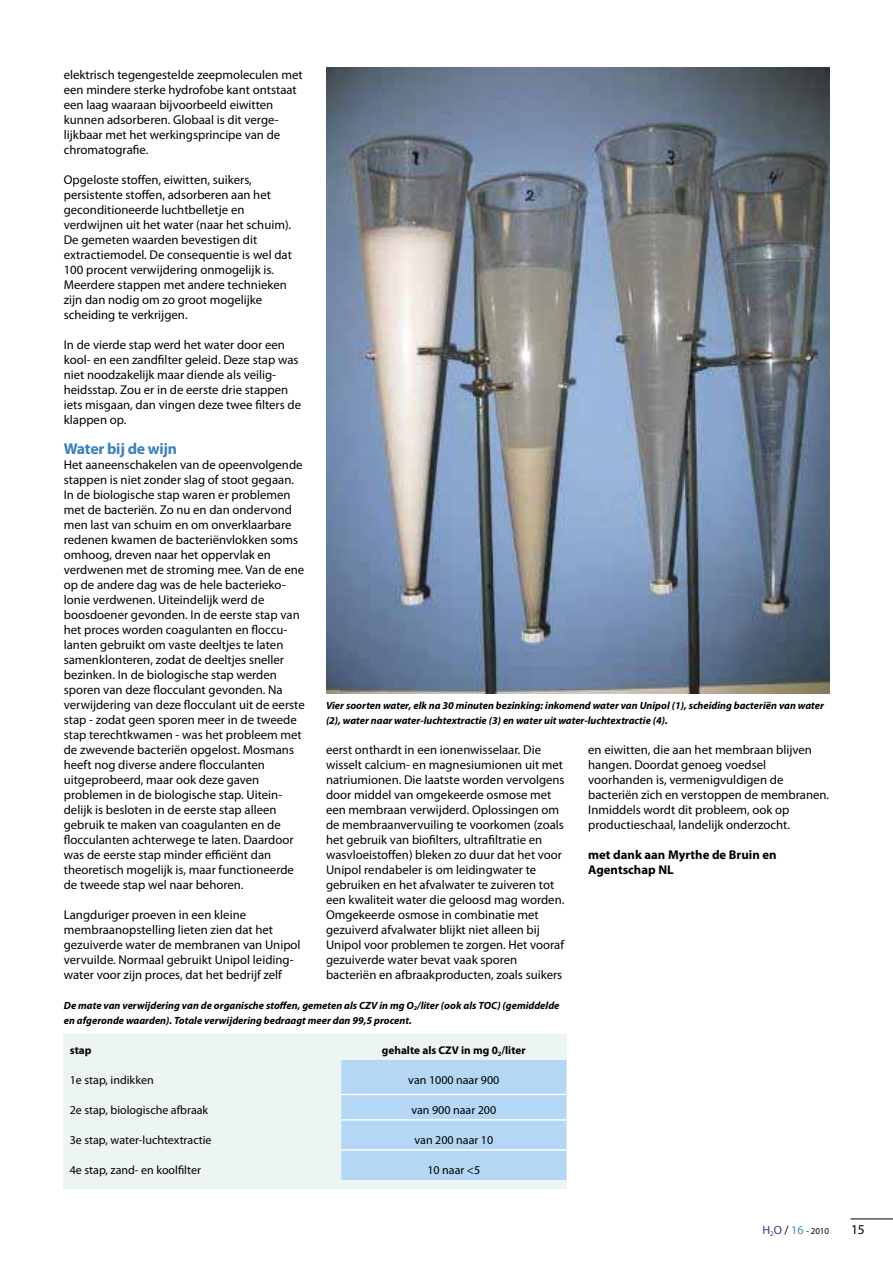
<style>
.page{position:relative;width:893px;height:1263px;background:#fff}
.page>*{position:absolute;margin:0;border:0;box-sizing:border-box;transform-origin:0 0}
.t1{font:700 15.75px "Myriad Pro";letter-spacing:-.015em;color:#3a7fc2}
.t2{font:13.5px "Myriad Pro";color:#000}
.t3{font:12.75px/15px "Myriad Pro";color:#000}
.t4{font:700 12.75px/15px "Myriad Pro";color:#000}
.t5{font:12px "Myriad Pro";color:#000}
.t6{font:700 11.25px "Myriad Pro";color:#000}
.t7{font:italic 700 10.5px/15px "Myriad Pro";color:#000}
.t8{font:9px "Myriad Pro";color:#000}
.s1{font-size:12px;color:#353981}
.s2{font-size:12px}
.s3{font-size:12px;color:#349cb1}
</style>
<div class="page">
<hr style="left:850px;top:1219px;width:43px;height:1px;background:#000">
<div style="left:64px;top:1034px;width:503px;height:155px;background:#edf4f4"></div>
<div style="left:341px;top:1060px;width:225px;height:120px;background:#b4d7f5"></div>
<hr style="left:341px;top:1094px;width:225px;height:1px;background:#fff">
<hr style="left:341px;top:1119px;width:225px;height:2px;background:#fff">
<hr style="left:341px;top:1149px;width:225px;height:2px;background:#fff">
<img style="left:326px;top:68px;width:503px;height:626px">
<p class="t3" style="left:64px;top:68px;width:240px">elektrisch tegengestelde zeepmoleculen met een mindere sterke hydrofobe kant ontstaat een laag waaraan bijvoorbeeld eiwitten kunnen adsorberen. Globaal is dit verge&shy;lijkbaar met het werkingsprincipe van de chromatografie.</p>
<p class="t3" style="left:64px;top:173px;width:230px">Opgeloste stoffen, eiwitten, suikers, persistente stoffen, adsorberen aan het geconditioneerde luchtbelletje en verdwijnen uit het water (naar het schuim).<br>De gemeten waarden bevestigen dit extractiemodel. De consequentie is wel dat 100 procent verwijdering onmogelijk is.<br>Meerdere stappen met andere technieken zijn dan nodig om zo groot mogelijke scheiding te verkrijgen.</p>
<p class="t3" style="left:64px;top:338px;width:239px">In de vierde stap werd het water door een kool- en een zandfilter geleid. Deze stap was niet noodzakelijk maar diende als veilig&shy;heidsstap. Zou er in de eerste drie stappen iets misgaan, dan vingen deze twee filters de klappen op.</p>
<p class="t1" style="left:64px;top:443px;width:115px">Water bij de wijn</p>
<p class="t3" style="left:64px;top:458px;width:242px">Het aaneenschakelen van de opeenvolgende stappen is niet zonder slag of stoot gegaan.<br>In de biologische stap waren er problemen met de bacteriën. Zo nu en dan ondervond men last van schuim en om onverklaarbare redenen kwamen de bacteriënvlokken soms omhoog, dreven naar het oppervlak en verdwenen met de stroming mee. Van de ene op de andere dag was de hele bacterieko&shy;lonie verdwenen. Uiteindelijk werd de boosdoener gevonden. In de eerste stap van het proces worden coagulanten en floccu&shy;lanten gebruikt om vaste deeltjes te laten samenklonteren, zodat de deeltjes sneller bezinken. In de biologische stap werden sporen van deze flocculant gevonden. Na verwijdering van deze flocculant uit de eerste stap - zodat geen sporen meer in de tweede stap terechtkwamen - was het probleem met de zwevende bacteriën opgelost. Mosmans heeft nog diverse andere flocculanten uitgeprobeerd, maar ook deze gaven problemen in de biologische stap. Uitein&shy;delijk is besloten in de eerste stap alleen gebruik te maken van coagulanten en de flocculanten achterwege te laten. Daardoor was de eerste stap minder efficiënt dan theoretisch mogelijk is, maar functioneerde de tweede stap wel naar behoren.</p>
<p class="t3" style="left:64px;top:908px;width:238px">Langduriger proeven in een kleine membraanopstelling lieten zien dat het gezuiverde water de membranen van Unipol vervuilde. Normaal gebruikt Unipol leiding&shy;water voor zijn proces, dat het bedrijf zelf</p>
<p class="t7" style="left:326px;top:699px;width:499px">Vier soorten water, elk na 30 minuten bezinking: inkomend water van Unipol (1), scheiding bacteriën van water (2), water naar water-luchtextractie (3) en water uit water-luchtextractie (4).</p>
<p class="t3" style="left:588px;top:743px;width:242px">en eiwitten, die aan het membraan blijven hangen. Doordat genoeg voedsel voorhanden is, vermenigvuldigen de bacteriën zich en verstoppen de membranen.<br>Inmiddels wordt dit probleem, ook op productieschaal, landelijk onderzocht.</p>
<p class="t4" style="left:588px;top:848px;width:190px">met dank aan Myrthe de Bruin en<br>Agentschap NL</p>
<p class="t3" style="left:326px;top:743px;width:240px">eerst onthardt in een ionenwisselaar. Die wisselt calcium- en magnesiumionen uit met natriumionen. Die laatste worden vervolgens door middel van omgekeerde osmose met een membraan verwijderd. Oplossingen om de membraanvervuiling te voorkomen (zoals het gebruik van biofilters, ultrafiltratie en wasvloeistoffen) bleken zo duur dat het voor Unipol rendabeler is om leidingwater te gebruiken en het afvalwater te zuiveren tot een kwaliteit water die geloosd mag worden.<br>Omgekeerde osmose in combinatie met gezuiverd afvalwater blijkt niet alleen bij Unipol voor problemen te zorgen. Het vooraf gezuiverde water bevat vaak sporen bacteriën en afbraakproducten, zoals suikers</p>
<p class="t7" style="left:64px;top:999px;width:497px">De mate van verwijdering van de organische stoffen, gemeten als CZV in mg O<sub>2</sub>/liter (ook als TOC) (gemiddelde en afgeronde waarden). Totale verwijdering bedraagt meer dan 99,5 procent.</p>
<p class="t6" style="left:70px;top:1046px;width:23px">stap</p>
<p class="t6" style="left:382px;top:1046px;width:145px">gehalte als CZV in mg 0<sub>2</sub>/liter</p>
<p class="t5" style="left:70px;top:1075px;width:85px">1e stap, indikken</p>
<p class="t5" style="left:408px;top:1075px;width:93px">van 1000 naar 900</p>
<p class="t5" style="left:70px;top:1105px;width:140px">2e stap, biologische afbraak</p>
<p class="t5" style="left:411px;top:1105px;width:86px">van 900 naar 200</p>
<p class="t5" style="left:70px;top:1135px;width:143px">3e stap, water-luchtextractie</p>
<p class="t5" style="left:414px;top:1135px;width:80px">van 200 naar 10</p>
<p class="t5" style="left:70px;top:1165px;width:133px">4e stap, zand- en koolfilter</p>
<p class="t5" style="left:427px;top:1165px;width:54px">10 naar &lt;5</p>
<p class="t8" style="left:762px;top:1227px;width:68px"><span class="s1">H</span><sub>2</sub><span class="s1">O</span> <span class="s2">/</span> <span class="s3">16</span> - 2010</p>
<p class="t2" style="left:851px;top:1224px;width:15px">15</p>
</div>
